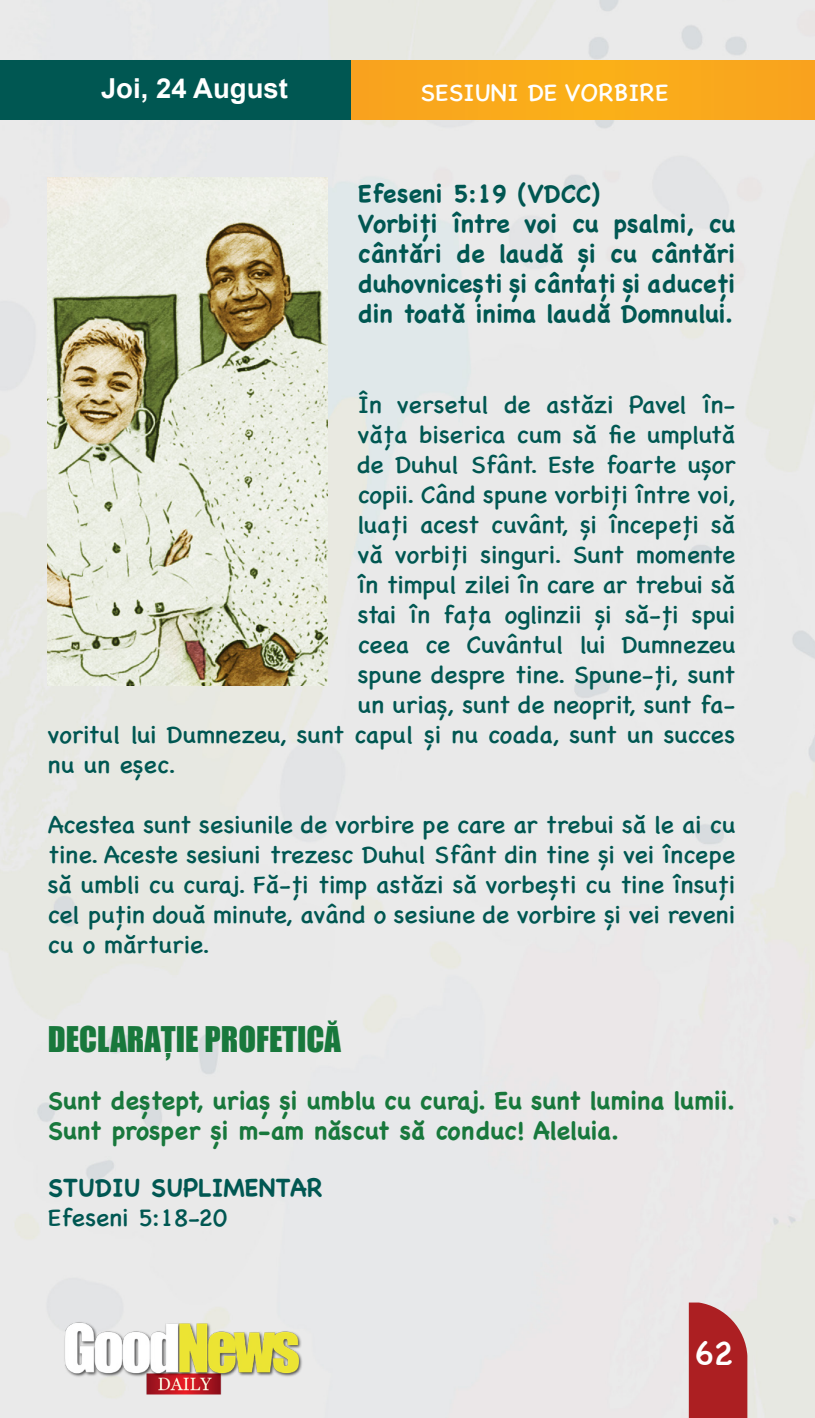
<style>
.page{position:relative;width:815px;height:1418px;background:#fff}
.page>*{position:absolute;margin:0;border:0;box-sizing:border-box;transform-origin:0 0}
.t1{font:35px "Chalkboard SE";color:#fff}
.t2{font:32.5px "Impact";color:#18783c}
.t3{font:700 27.5px "Arial";color:#fff}
.t4{font:25px/30px "Chalkboard SE";color:#005752;text-align:justify}
.t5{font:700 25px/30px "Chalkboard SE";color:#005752;text-align:justify}
.t6{font:700 25px/30px "Chalkboard SE";color:#18783c}
.t7{font:25px "Chalkboard SE";color:#fff}
</style>
<div class="page">
<div style="left:0;top:0;width:815px;height:1417px;background:#e9e9e9"></div>
<div style="left:168px;top:60px;width:647px;height:60px;background:#f9a91c"></div>
<div style="left:0;top:60px;width:351px;height:60px;background:#005752"></div>
<div style="left:689px;top:1302px;width:58px;height:115px;background:#ac1f22"></div>
<img style="left:59px;top:1320px;width:246px;height:76px">
<img style="left:48px;top:178px;width:280px;height:507px">
<p class="t3" style="left:101px;top:70px;width:188px">Joi, 24 August</p>
<p class="t7" style="left:420px;top:70px;width:250px">SESIUNI DE VORBIRE</p>
<p class="t5" style="left:358px;top:179px;width:244px">Efeseni 5:19 (VDCC)</p>
<p class="t5" style="left:358px;top:209px;width:379px">Vorbiți între voi cu psalmi, cu cântări de laudă și cu cântări duhovnicești și cântați și aduceți din toată inima laudă Domnului.</p>
<p class="t4" style="left:358px;top:387px;width:379px">În versetul de astăzi Pavel în-</p>
<p class="t4" style="left:358px;top:417px;width:379px">văța biserica cum să fie umplută</p>
<p class="t4" style="left:358px;top:447px;width:379px">de Duhul Sfânt. Este foarte ușor</p>
<p class="t4" style="left:358px;top:477px;width:379px">copii. Când spune vorbiți între voi,</p>
<p class="t4" style="left:358px;top:507px;width:379px">luați acest cuvânt, și începeți să</p>
<p class="t4" style="left:358px;top:537px;width:379px">vă vorbiți singuri. Sunt momente</p>
<p class="t4" style="left:358px;top:567px;width:379px">în timpul zilei în care ar trebui să</p>
<p class="t4" style="left:358px;top:597px;width:379px">stai în fața oglinzii și să-ți spui</p>
<p class="t4" style="left:358px;top:627px;width:379px">ceea ce Cuvântul lui Dumnezeu</p>
<p class="t4" style="left:358px;top:657px;width:379px">spune despre tine. Spune-ți, sunt</p>
<p class="t4" style="left:358px;top:687px;width:379px">un uriaș, sunt de neoprit, sunt fa-</p>
<p class="t4" style="left:48px;top:717px;width:689px">voritul lui Dumnezeu, sunt capul și nu coada, sunt un succes</p>
<p class="t4" style="left:48px;top:747px;width:130px">nu un eșec.</p>
<p class="t4" style="left:48px;top:807px;width:689px">Acestea sunt sesiunile de vorbire pe care ar trebui să le ai cu tine. Aceste sesiuni trezesc Duhul Sfânt din tine și vei începe să umbli cu curaj. Fă-ți timp astăzi să vorbești cu tine însuți cel puțin două minute, având o sesiune de vorbire și vei reveni cu o mărturie.</p>
<p class="t2" style="left:48px;top:1013px;width:295px">DECLARAȚIE PROFETICĂ</p>
<p class="t6" style="left:48px;top:1085px;width:689px">Sunt deștept, uriaș și umblu cu curaj. Eu sunt lumina lumii.<br>Sunt prosper și m-am născut să conduc! Aleluia.</p>
<p class="t5" style="left:48px;top:1172px;width:277px">STUDIU SUPLIMENTAR</p>
<p class="t4" style="left:48px;top:1200px;width:181px">Efeseni 5:18-20</p>
<h1 class="t1" style="left:694px;top:1322px;width:41px">62</h1>
</div>
